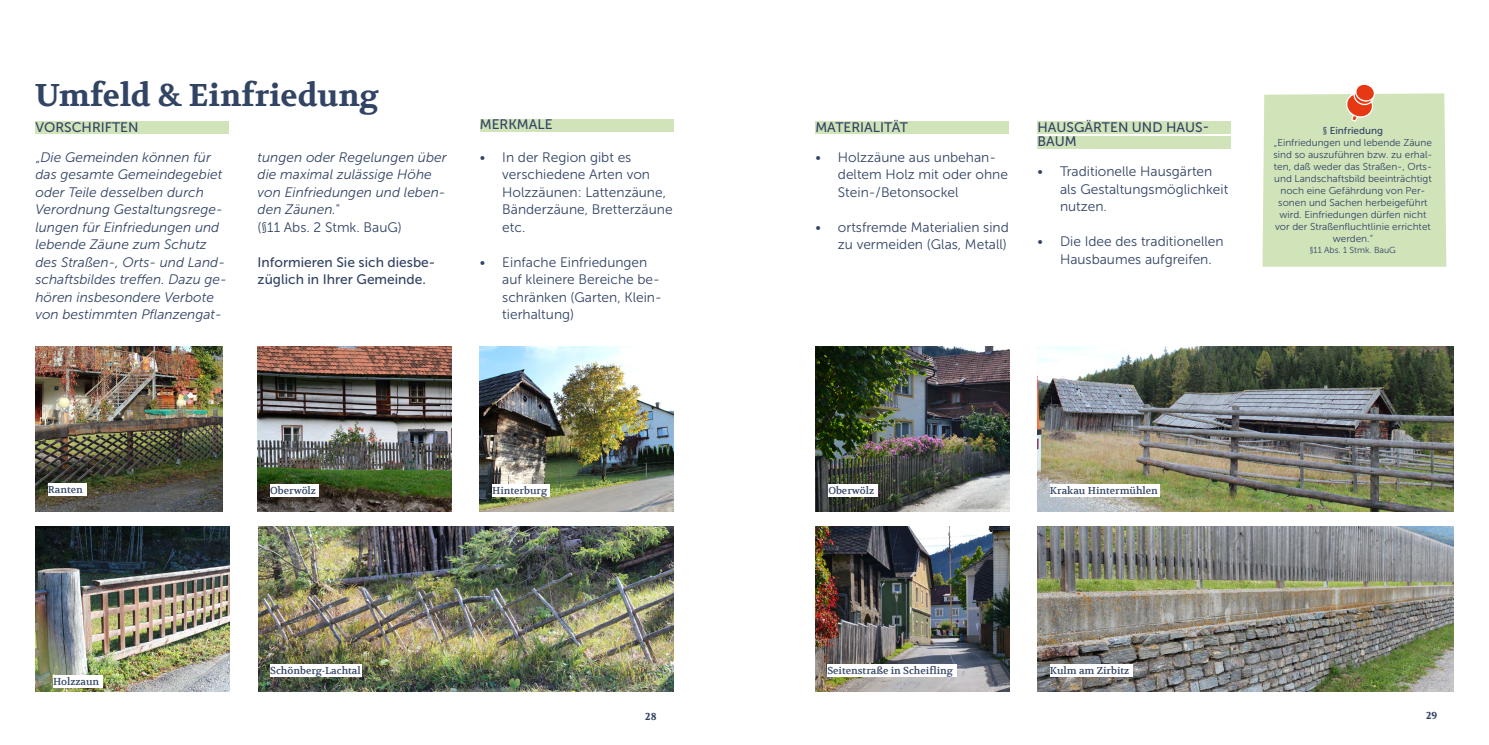
<style>
.page{position:relative;width:1489px;height:745px;background:#fff}
.page>*{position:absolute;margin:0;border:0;box-sizing:border-box;transform-origin:0 0}
.t1{font:700 31.25px "Volkhov";color:#324464}
.t2{font:13.75px/17.5px "Museo Sans 300";color:#324464}
.t3{font:italic 13.75px/17.5px "Museo Sans 300";color:#324464}
.t4{font:13.75px/14.8px "Museo Sans 500";color:#324464}
.t5{font:10px/12px "Museo Sans 300";color:#324464;text-align:center}
.t6{font:10px "Volkhov";color:#324464}
.t7{font:10px "Museo Sans 500";color:#324464}
.t8{font:700 10px "Volkhov";color:#324464}
.t9{font:8.75px "Museo Sans 300";color:#324464}
.s1{font-style:normal}
</style>
<div class="page">
<img style="left:815px;top:526px;width:194px;height:165px">
<div style="left:827px;top:664px;width:129px;height:12px;background:#fff"></div>
<img style="left:815px;top:346px;width:194px;height:165px">
<div style="left:828px;top:484px;width:50px;height:12px;background:#fff"></div>
<img style="left:1037px;top:526px;width:416px;height:165px">
<div style="left:1049px;top:664px;width:83px;height:12px;background:#fff"></div>
<img style="left:1037px;top:346px;width:416px;height:165px">
<div style="left:1049px;top:484px;width:110px;height:12px;background:#fff"></div>
<div style="left:480px;top:119px;width:193px;height:12px;background:#d1e4b9"></div>
<img style="left:36px;top:526px;width:193px;height:165px">
<div style="left:53px;top:674px;width:50px;height:13px;background:#fff"></div>
<div style="left:815px;top:121px;width:194px;height:12px;background:#d1e4b9"></div>
<img style="left:257px;top:346px;width:194px;height:165px">
<div style="left:270px;top:484px;width:48px;height:12px;background:#fff"></div>
<img style="left:35px;top:346px;width:187px;height:165px">
<div style="left:48px;top:483px;width:38px;height:12px;background:#fff"></div>
<img style="left:259px;top:526px;width:414px;height:165px">
<div style="left:270px;top:664px;width:91px;height:12px;background:#fff"></div>
<div style="left:1037px;top:121px;width:194px;height:12px;background:#d1e4b9"></div>
<div style="left:1037px;top:136px;width:194px;height:12px;background:#d1e4b9"></div>
<img style="left:480px;top:346px;width:193px;height:165px">
<div style="left:492px;top:484px;width:57px;height:12px;background:#fff"></div>
<svg style="left:1262px;top:84px;width:185px;height:183px;background:#d3e2bb"></svg>
<div style="left:35px;top:121px;width:194px;height:12px;background:#d1e4b9"></div>
<h1 class="t1" style="left:35px;top:77px;width:345px">Umfeld &amp; Einfriedung</h1>
<p class="t4" style="left:35px;top:119px;width:104px">VORSCHRIFTEN</p>
<p class="t3" style="left:35px;top:148px;width:193px"><span class="s1">„</span>Die Gemeinden können für das gesamte Gemeindegebiet oder Teile desselben durch<br>Verordnung Gestaltungsrege&shy;lungen für Einfriedungen und lebende Zäune zum Schutz des Straßen-, Orts- und Land&shy;schaftsbildes treffen. Dazu ge&shy;hören insbesondere Verbote von bestimmten Pflanzengat-</p>
<p class="t3" style="left:257px;top:148px;width:191px">tungen oder Regelungen über die maximal zulässige Höhe von Einfriedungen und leben&shy;den Zäunen.<span class="s1">"<br>(§11 Abs. 2 Stmk. BauG)</span></p>
<p class="t4" style="left:257px;top:253px;width:179px;line-height:17.5px">Informieren Sie sich diesbe&shy;züglich in Ihrer Gemeinde.</p>
<p class="t4" style="left:480px;top:117px;width:74px">MERKMALE</p>
<p class="t2" style="left:502px;top:148px;width:172px;text-indent:-22px">• In der Region gibt es verschiedene Arten von<br>Holzzäunen: Lattenzäune,<br>Bänderzäune, Bretterzäune etc.</p>
<p class="t2" style="left:502px;top:253px;width:161px;text-indent:-22px">• Einfache Einfriedungen auf kleinere Bereiche be&shy;schränken (Garten, Klein&shy;tierhaltung)</p>
<p class="t6" style="left:48px;top:483px;width:36px">Ranten</p>
<p class="t6" style="left:270px;top:484px;width:47px">Oberwölz</p>
<p class="t6" style="left:492px;top:484px;width:57px">Hinterburg</p>
<p class="t4" style="left:815px;top:119px;width:94px">MATERIALITÄT</p>
<p class="t2" style="left:837px;top:148px;width:171px;text-indent:-22px">• Holzzäune aus unbehan&shy;deltem Holz mit oder ohne<br>Stein-/Betonsockel</p>
<p class="t2" style="left:815px;top:218px;width:195px;text-align:right">• ortsfremde Materialien sind zu vermeiden (Glas, Metall)</p>
<p class="t4" style="left:1037px;top:119px;width:173px">HAUSGÄRTEN UND HAUS-<br>BAUM</p>
<p class="t2" style="left:1060px;top:163px;width:170px;text-indent:-22px">• Traditionelle Hausgärten als Gestaltungsmöglichkeit nutzen.</p>
<p class="t2" style="left:1060px;top:233px;width:165px;text-indent:-22px">• Die Idee des traditionellen<br>Hausbaumes aufgreifen.</p>
<p class="t7" style="left:1322px;top:125px;width:62px">§ Einfriedung</p>
<p class="t5" style="left:1273px;top:137px;width:160px">„Einfriedungen und lebende Zäune sind so auszuführen bzw. zu erhal&shy;ten, daß weder das Straßen-, Orts&shy;und Landschaftsbild beeinträchtigt noch eine Gefährdung von Per&shy;sonen und Sachen herbeigeführt wird. Einfriedungen dürfen nicht vor der Straßenfluchtlinie errichtet werden.“</p>
<p class="t9" style="left:1309px;top:245px;width:87px">§11 Abs. 1 Stmk. BauG</p>
<p class="t6" style="left:828px;top:484px;width:47px">Oberwölz</p>
<p class="t6" style="left:1049px;top:484px;width:109px">Krakau Hintermühlen</p>
<p class="t6" style="left:53px;top:674px;width:48px">Holzzaun</p>
<p class="t6" style="left:270px;top:664px;width:92px">Schönberg-Lachtal</p>
<p class="t6" style="left:827px;top:664px;width:127px">Seitenstraße in Scheifling</p>
<p class="t6" style="left:1049px;top:664px;width:81px">Kulm am Zirbitz</p>
<p class="t8" style="left:645px;top:710px;width:13px">28</p>
<p class="t8" style="left:1425px;top:709px;width:13px">29</p>
</div>
